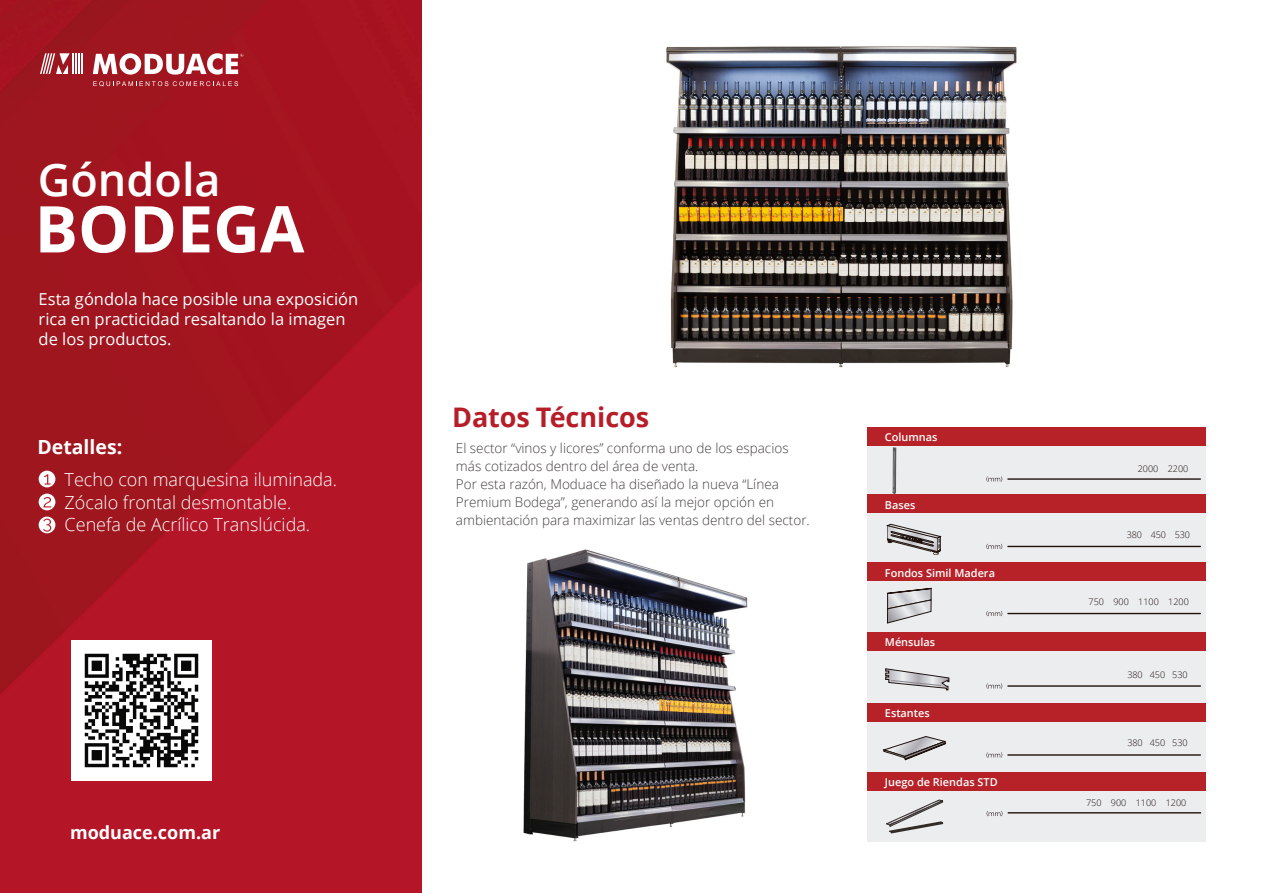
<style>
.page{position:relative;width:1263px;height:893px;background:#fff}
.page>*{position:absolute;margin:0;border:0;box-sizing:border-box;transform-origin:0 0}
.t1{font:700 64.5px "Open Sans";color:#fff}
.t2{font:600 45px "Open Sans";color:#fff}
.t3{font:700 27px "Open Sans";color:#b61d28}
.t4{font:700 19.5px "Open Sans";color:#fff}
.t5{font:300 18px/22.5px "Open Sans";color:#fff}
.t6{font:700 18px "Open Sans";color:#fff}
.t7{font:16.5px/19.8px "Open Sans";color:#fff}
.t8{font:300 13.5px/18px "Open Sans";color:#43403e}
.t9{font:600 10.95px "Open Sans";color:#fff}
.t10{font:300 9px "Open Sans";color:#1f120d}
</style>
<div class="page">
<img style="left:0;top:0;width:422px;height:893px">
<svg style="left:93px;top:53px;width:150px;height:22px"></svg>
<hr style="left:72px;top:53px;width:2px;height:21px;background:#fff">
<hr style="left:75px;top:53px;width:2px;height:21px;background:#fff">
<svg style="left:78px;top:53px;width:4px;height:21px"></svg>
<svg style="left:40px;top:53px;width:30px;height:21px"></svg>
<svg style="left:93px;top:81px;width:145px;height:5px"></svg>
<div style="left:39px;top:471px;width:16px;height:16px;background:#fff;border-radius:50%"></div>
<div style="left:39px;top:494px;width:16px;height:16px;background:#fff;border-radius:50%"></div>
<div style="left:39px;top:517px;width:16px;height:16px;background:#fff;border-radius:50%"></div>
<svg style="left:44px;top:474px;width:7px;height:11px"></svg>
<svg style="left:44px;top:497px;width:7px;height:10px"></svg>
<svg style="left:43px;top:519px;width:8px;height:13px"></svg>
<img style="left:666px;top:46px;width:351px;height:322px">
<img style="left:523px;top:549px;width:225px;height:293px">
<div style="left:867px;top:648px;width:339px;height:55px;background:#ecedef"></div>
<div style="left:867px;top:790px;width:339px;height:52px;background:#ecedef"></div>
<div style="left:867px;top:721px;width:339px;height:52px;background:#ecedef"></div>
<div style="left:867px;top:577px;width:339px;height:55px;background:#ecedef"></div>
<div style="left:867px;top:510px;width:339px;height:54px;background:#ecedef"></div>
<div style="left:867px;top:443px;width:339px;height:55px;background:#ecedef"></div>
<div style="left:867px;top:428px;width:339px;height:18px;background:#b72228"></div>
<div style="left:867px;top:495px;width:339px;height:18px;background:#b72228"></div>
<div style="left:867px;top:563px;width:339px;height:18px;background:#b72228"></div>
<div style="left:867px;top:632px;width:339px;height:18px;background:#b72228"></div>
<div style="left:867px;top:703px;width:339px;height:18px;background:#b72228"></div>
<svg style="left:893px;top:447px;width:3px;height:47px"></svg>
<hr style="left:1007px;top:478px;width:194px;height:2px;background:#1f120d">
<svg style="left:986px;top:476px;width:16px;height:6px"></svg>
<hr style="left:1007px;top:546px;width:194px;height:1px;background:#1f120d">
<svg style="left:986px;top:544px;width:16px;height:5px"></svg>
<hr style="left:1007px;top:613px;width:194px;height:1px;background:#1f120d">
<svg style="left:986px;top:611px;width:16px;height:5px"></svg>
<hr style="left:1007px;top:685px;width:194px;height:2px;background:#1f120d">
<svg style="left:986px;top:683px;width:16px;height:6px"></svg>
<hr style="left:1007px;top:754px;width:194px;height:2px;background:#1f120d">
<svg style="left:986px;top:752px;width:16px;height:6px"></svg>
<svg style="left:887px;top:588px;width:44px;height:35px"></svg>
<svg style="left:887px;top:524px;width:54px;height:31px"></svg>
<svg style="left:883px;top:736px;width:63px;height:24px"></svg>
<div style="left:867px;top:772px;width:339px;height:18px;background:#b72228"></div>
<svg style="left:886px;top:800px;width:58px;height:33px"></svg>
<hr style="left:1008px;top:812px;width:193px;height:1px;background:#1f120d">
<svg style="left:986px;top:811px;width:16px;height:5px"></svg>
<svg style="left:885px;top:668px;width:64px;height:22px"></svg>
<img style="left:72px;top:640px;width:139px;height:140px">
<h2 class="t2" style="left:38px;top:148px;width:184px">Góndola</h2>
<h1 class="t1" style="left:35px;top:183px;width:271px">BODEGA</h1>
<p class="t7" style="left:39px;top:289px;width:321px">Esta góndola hace posible una exposición rica en practicidad resaltando la imagen de los productos.</p>
<h3 class="t4" style="left:37px;top:434px;width:86px">Detalles:</h3>
<h3 class="t5" style="left:65px;top:468px;width:274px">Techo con marquesina iluminada.<br>Zócalo frontal desmontable.<br>Cenefa de Acrílico Translúcida.</h3>
<h3 class="t6" style="left:70px;top:819px;width:152px">moduace.com.ar</h3>
<h3 class="t3" style="left:452px;top:398px;width:199px">Datos Técnicos</h3>
<p class="t8" style="left:456px;top:439px;width:355px">El sector “vinos y licores” conforma uno de los espacios más cotizados dentro del área de venta.<br>Por esta razón, Moduace ha diseñado la nueva “Línea Premium Bodega”, generando así la mejor opción en ambientación para maximizar las ventas dentro del sector.</p>
<p class="t9" style="left:885px;top:430px;width:54px">Columnas</p>
<p class="t9" style="left:885px;top:498px;width:32px">Bases</p>
<p class="t9" style="left:885px;top:566px;width:112px">Fondos Simil Madera</p>
<p class="t9" style="left:885px;top:634px;width:52px">Ménsulas</p>
<p class="t9" style="left:885px;top:705px;width:46px">Estantes</p>
<p class="t9" style="left:885px;top:775px;width:114px">Juego de Riendas STD</p>
<p class="t10" style="left:1138px;top:463px;width:52px">2000 2200</p>
<p class="t10" style="left:1127px;top:529px;width:65px">380 450 530</p>
<p class="t10" style="left:1089px;top:596px;width:102px">750 900 1100 1200</p>
<p class="t10" style="left:1127px;top:668px;width:62px">380 450 530</p>
<p class="t10" style="left:1127px;top:737px;width:62px">380 450 530</p>
<p class="t10" style="left:1086px;top:797px;width:102px">750 900 1100 1200</p>
</div>
